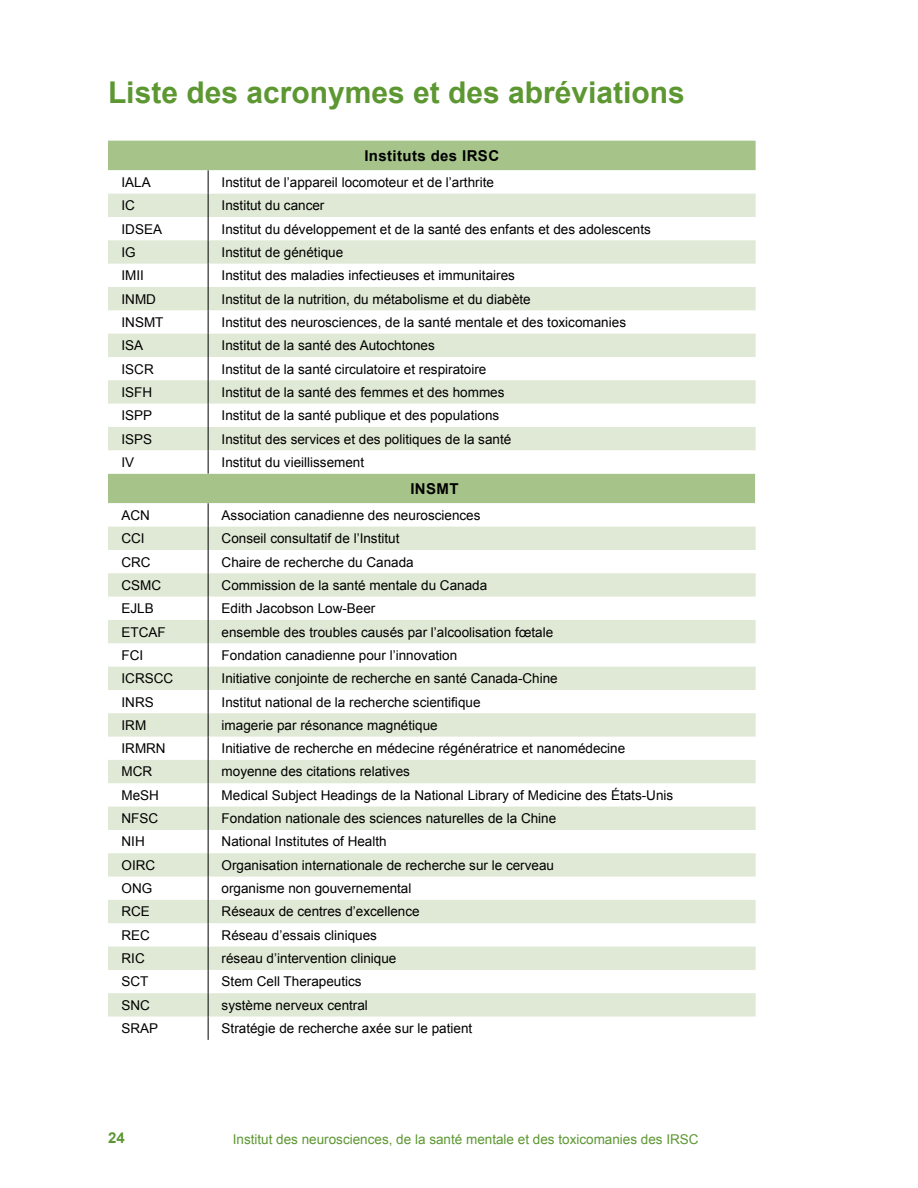
<style>
.page{position:relative;width:918px;height:1188px;background:#fff}
.page>*{position:absolute;margin:0;border:0;box-sizing:border-box;transform-origin:0 0}
.t1{font:700 30px "Arial";color:#5d9732}
.t2{font:700 15px "Arial";letter-spacing:.025em;color:#000}
.t3{font:700 15px "Arial";color:#5d9732}
.t4{font:13.5px "Arial";color:#000}
.t5{font:13.5px "Arial";color:#5d9732}
</style>
<div class="page">
<div style="left:108px;top:141px;width:648px;height:29px;background:#a6c38a"></div>
<svg style="left:108px;top:194px;width:648px;height:823px;fill:#e1ead7"></svg>
<svg style="left:755px;top:474px;width:1px;height:29px"></svg>
<svg style="left:208px;top:170px;width:1px;height:304px"></svg>
<svg style="left:208px;top:503px;width:1px;height:537px"></svg>
<h1 class="t1" style="left:108px;top:73px;width:578px">Liste des acronymes et des abréviations</h1>
<p class="t2" style="left:364px;top:146px;width:136px">Instituts des IRSC</p>
<p class="t4" style="left:122px;top:173px;width:31px">IALA</p>
<p class="t4" style="left:222px;top:173px;width:274px">Institut de l’appareil locomoteur et de l’arthrite</p>
<p class="t4" style="left:122px;top:197px;width:15px">IC</p>
<p class="t4" style="left:222px;top:197px;width:104px">Institut du cancer</p>
<p class="t4" style="left:122px;top:220px;width:42px">IDSEA</p>
<p class="t4" style="left:222px;top:220px;width:431px">Institut du développement et de la santé des enfants et des adolescents</p>
<p class="t4" style="left:122px;top:243px;width:16px">IG</p>
<p class="t4" style="left:222px;top:243px;width:123px">Institut de génétique</p>
<p class="t4" style="left:122px;top:267px;width:24px">IMII</p>
<p class="t4" style="left:222px;top:267px;width:295px">Institut des maladies infectieuses et immunitaires</p>
<p class="t4" style="left:122px;top:290px;width:36px">INMD</p>
<p class="t4" style="left:222px;top:290px;width:311px">Institut de la nutrition, du métabolisme et du diabète</p>
<p class="t4" style="left:122px;top:313px;width:43px">INSMT</p>
<p class="t4" style="left:222px;top:313px;width:406px">Institut des neurosciences, de la santé mentale et des toxicomanies</p>
<p class="t4" style="left:122px;top:337px;width:23px">ISA</p>
<p class="t4" style="left:222px;top:337px;width:215px">Institut de la santé des Autochtones</p>
<p class="t4" style="left:122px;top:360px;width:34px">ISCR</p>
<p class="t4" style="left:222px;top:360px;width:266px">Institut de la santé circulatoire et respiratoire</p>
<p class="t4" style="left:122px;top:383px;width:32px">ISFH</p>
<p class="t4" style="left:222px;top:383px;width:284px">Institut de la santé des femmes et des hommes</p>
<p class="t4" style="left:122px;top:407px;width:32px">ISPP</p>
<p class="t4" style="left:222px;top:407px;width:279px">Institut de la santé publique et des populations</p>
<p class="t4" style="left:122px;top:430px;width:32px">ISPS</p>
<p class="t4" style="left:222px;top:430px;width:291px">Institut des services et des politiques de la santé</p>
<p class="t4" style="left:122px;top:453px;width:14px">IV</p>
<p class="t4" style="left:222px;top:453px;width:144px">Institut du vieillissement</p>
<p class="t2" style="left:410px;top:479px;width:50px">INSMT</p>
<p class="t4" style="left:122px;top:506px;width:30px">ACN</p>
<p class="t4" style="left:222px;top:506px;width:260px">Association canadienne des neurosciences</p>
<p class="t4" style="left:122px;top:530px;width:25px">CCI</p>
<p class="t4" style="left:222px;top:530px;width:179px">Conseil consultatif de l’Institut</p>
<p class="t4" style="left:122px;top:553px;width:31px">CRC</p>
<p class="t4" style="left:222px;top:553px;width:194px">Chaire de recherche du Canada</p>
<p class="t4" style="left:122px;top:576px;width:41px">CSMC</p>
<p class="t4" style="left:222px;top:576px;width:267px">Commission de la santé mentale du Canada</p>
<p class="t4" style="left:122px;top:600px;width:34px">EJLB</p>
<p class="t4" style="left:222px;top:600px;width:155px">Edith Jacobson Low-Beer</p>
<p class="t4" style="left:122px;top:623px;width:46px">ETCAF</p>
<p class="t4" style="left:222px;top:623px;width:333px">ensemble des troubles causés par l’alcoolisation fœtale</p>
<p class="t4" style="left:122px;top:646px;width:23px">FCI</p>
<p class="t4" style="left:222px;top:646px;width:237px">Fondation canadienne pour l’innovation</p>
<p class="t4" style="left:122px;top:670px;width:53px">ICRSCC</p>
<p class="t4" style="left:222px;top:670px;width:338px">Initiative conjointe de recherche en santé Canada-Chine</p>
<p class="t4" style="left:122px;top:693px;width:34px">INRS</p>
<p class="t4" style="left:222px;top:693px;width:260px">Institut national de la recherche scientifique</p>
<p class="t4" style="left:122px;top:716px;width:26px">IRM</p>
<p class="t4" style="left:222px;top:716px;width:218px">imagerie par résonance magnétique</p>
<p class="t4" style="left:122px;top:740px;width:46px">IRMRN</p>
<p class="t4" style="left:222px;top:740px;width:405px">Initiative de recherche en médecine régénératrice et nanomédecine</p>
<p class="t4" style="left:122px;top:763px;width:32px">MCR</p>
<p class="t4" style="left:222px;top:763px;width:190px">moyenne des citations relatives</p>
<p class="t4" style="left:122px;top:786px;width:39px">MeSH</p>
<p class="t4" style="left:222px;top:786px;width:453px">Medical Subject Headings de la National Library of Medicine des États-Unis</p>
<p class="t4" style="left:122px;top:810px;width:38px">NFSC</p>
<p class="t4" style="left:222px;top:810px;width:336px">Fondation nationale des sciences naturelles de la Chine</p>
<p class="t4" style="left:122px;top:833px;width:25px">NIH</p>
<p class="t4" style="left:222px;top:833px;width:167px">National Institutes of Health</p>
<p class="t4" style="left:122px;top:856px;width:35px">OIRC</p>
<p class="t4" style="left:222px;top:856px;width:334px">Organisation internationale de recherche sur le cerveau</p>
<p class="t4" style="left:122px;top:880px;width:32px">ONG</p>
<p class="t4" style="left:222px;top:880px;width:191px">organisme non gouvernemental</p>
<p class="t4" style="left:122px;top:903px;width:30px">RCE</p>
<p class="t4" style="left:222px;top:903px;width:200px">Réseaux de centres d’excellence</p>
<p class="t4" style="left:122px;top:926px;width:30px">REC</p>
<p class="t4" style="left:222px;top:926px;width:157px">Réseau d’essais cliniques</p>
<p class="t4" style="left:122px;top:950px;width:25px">RIC</p>
<p class="t4" style="left:222px;top:950px;width:176px">réseau d’intervention clinique</p>
<p class="t4" style="left:122px;top:973px;width:28px">SCT</p>
<p class="t4" style="left:222px;top:973px;width:142px">Stem Cell Therapeutics</p>
<p class="t4" style="left:122px;top:996px;width:30px">SNC</p>
<p class="t4" style="left:222px;top:996px;width:148px">système nerveux central</p>
<p class="t4" style="left:122px;top:1020px;width:38px">SRAP</p>
<p class="t4" style="left:222px;top:1020px;width:252px">Stratégie de recherche axée sur le patient</p>
<p class="t3" style="left:108px;top:1128px;width:18px">24</p>
<p class="t5" style="left:233px;top:1130px;width:467px">Institut des neurosciences, de la santé mentale et des toxicomanies des IRSC</p>
</div>
